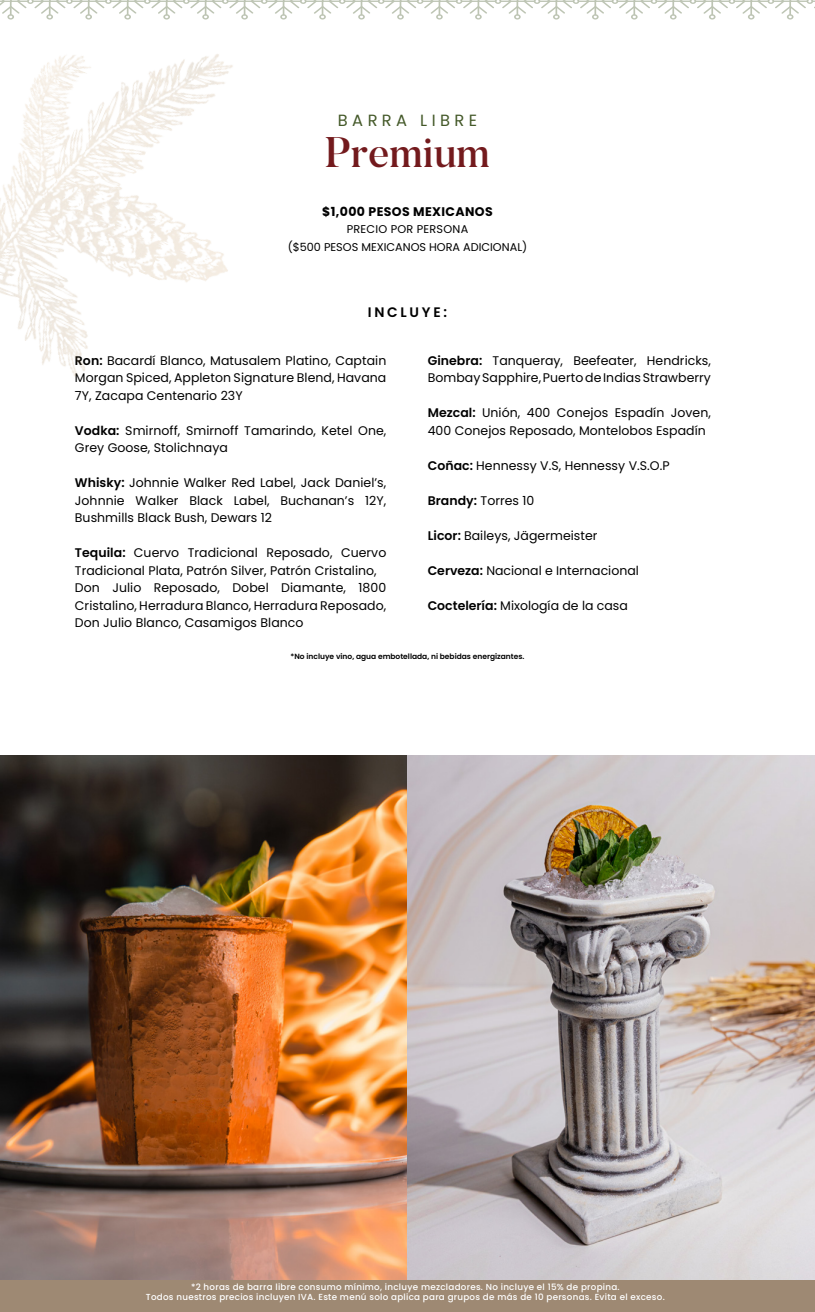
<style>
.page{position:relative;width:815px;height:1312px;background:#fff}
.page>*{position:absolute;margin:0;border:0;box-sizing:border-box;transform-origin:0 0}
.t1{font:500 42.5px "Butler";color:#731a1d}
.t2{font:16.25px "Poppins";letter-spacing:.27em;color:#445929}
.t3{font:600 13.75px "Poppins";letter-spacing:.2em;color:#000}
.t4{font:12.5px/17.5px "Poppins";letter-spacing:.005em;color:#000}
.t5{font:700 12.5px "Poppins";letter-spacing:.03em;color:#000}
.t6{font:11.25px/17.5px "Poppins";color:#000;text-align:center}
.t7{font:500 8.75px/10px "Poppins";letter-spacing:.03em;color:#fff;text-align:center}
.t8{font:600 7.5px "Poppins";color:#000}
.s1{font-weight:600}
</style>
<div class="page">
<div style="left:0;top:1271px;width:815px;height:40px;background:#9e8973"></div>
<img style="left:0;top:755px;width:815px;height:524px">
<img style="left:0;top:54px;width:233px;height:323px">
<svg style="left:0;top:0;width:815px;height:20px"></svg>
<h2 class="t2" style="left:338px;top:111px;width:141px">BARRA LIBRE</h2>
<h1 class="t1" style="left:325px;top:125px;width:167px">Premium</h1>
<p class="t5" style="left:322px;top:204px;width:172px">$1,000 PESOS MEXICANOS</p>
<p class="t6" style="left:288px;top:221px;width:241px">PRECIO POR PERSONA<br>($500 PESOS MEXICANOS HORA ADICIONAL)</p>
<p class="t3" style="left:368px;top:304px;width:81px">INCLUYE:</p>
<p class="t4" style="left:75px;top:351px;width:313px;text-align:justify"><span class="s1">Ron:</span> Bacardí Blanco, Matusalem Platino, Captain Morgan Spiced, Appleton Signature Blend, Havana 7Y, Zacapa Centenario 23Y</p>
<p class="t4" style="left:75px;top:421px;width:313px"><span class="s1">Vodka:</span> Smirnoff, Smirnoff Tamarindo, Ketel One,<br>Grey Goose, Stolichnaya</p>
<p class="t4" style="left:75px;top:474px;width:313px;text-align:justify"><span class="s1">Whisky:</span> Johnnie Walker Red Label, Jack Daniel’s, Johnnie Walker Black Label, Buchanan’s 12Y, Bushmills Black Bush, Dewars 12</p>
<p class="t4" style="left:75px;top:544px;width:313px"><span class="s1">Tequila:</span> Cuervo Tradicional Reposado, Cuervo Tradicional Plata, Patrón Silver, Patrón Cristalino, Don Julio Reposado, Dobel Diamante, 1800<br>Cristalino, Herradura Blanco, Herradura Reposado, Don Julio Blanco, Casamigos Blanco</p>
<p class="t4" style="left:428px;top:351px;width:285px"><span class="s1">Ginebra:</span> Tanqueray, Beefeater, Hendricks,<br>Bombay Sapphire, Puerto de Indias Strawberry</p>
<p class="t4" style="left:428px;top:404px;width:285px"><span class="s1">Mezcal:</span> Unión, 400 Conejos Espadín Joven,<br>400 Conejos Reposado, Montelobos Espadín</p>
<p class="t4" style="left:428px;top:456px;width:243px"><span class="s1">Coñac:</span> Hennessy V.S, Hennessy V.S.O.P</p>
<p class="t4" style="left:428px;top:491px;width:108px"><span class="s1">Brandy:</span> Torres 10</p>
<p class="t4" style="left:428px;top:526px;width:171px"><span class="s1">Licor:</span> Baileys, Jägermeister</p>
<p class="t4" style="left:428px;top:561px;width:213px"><span class="s1">Cerveza:</span> Nacional e Internacional</p>
<p class="t4" style="left:428px;top:596px;width:202px"><span class="s1">Coctelería:</span> Mixología de la casa</p>
<p class="t8" style="left:291px;top:652px;width:235px">*No incluye vino, agua embotellada, ni bebidas energizantes.</p>
<p class="t7" style="left:146px;top:1281px;width:520px">*2 horas de barra libre consumo mínimo, incluye mezcladores. No incluye el 15% de propina.<br>Todos nuestros precios incluyen IVA. Este menú solo aplica para grupos de más de 10 personas. Evita el exceso.</p>
</div>
